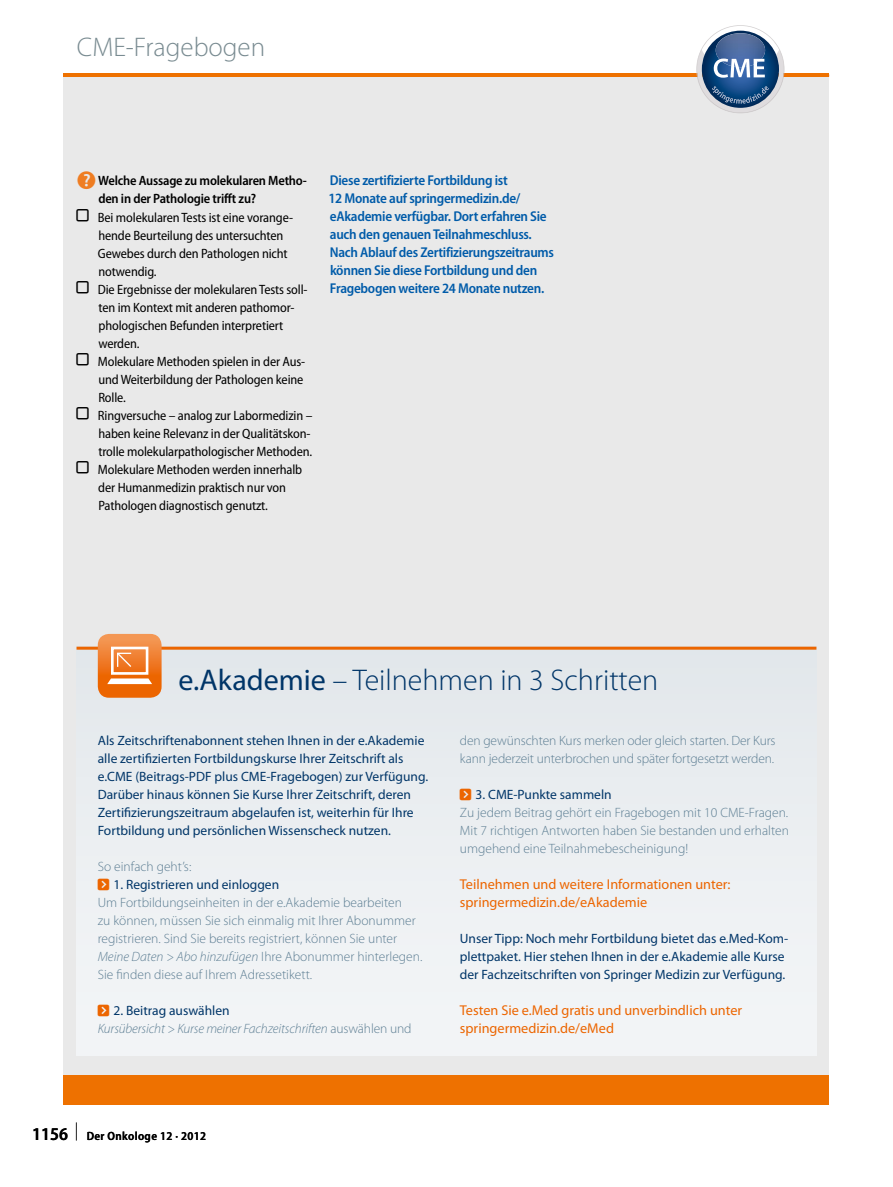
<style>
.page{position:relative;width:893px;height:1187px;background:#fff}
.page>*{position:absolute;margin:0;border:0;box-sizing:border-box;transform-origin:0 0}
._20{font:300 30px "Myriad Pro";color:#003568}
.t1{font:300 27px "Myriad Pro";color:#798b91}
._896_Hinweis{font:600 semi-condensed 14.25px/18px "Myriad Pro";letter-spacing:-.02em;color:#005ba9}
._01_base{font:14.25px/18px "Myriad Pro";color:#ec6500}
._01_base-2{font:13.5px/18px "Myriad Pro";color:#003568}
._892_antwort_mit_kas{font:semi-condensed 13.5px/18px "Myriad Pro";letter-spacing:-.01em;color:#000}
._01_base-3{font:300 13.5px/18px "Myriad Pro";color:#5d7e93}
._891_frage{font:600 semi-condensed 13.5px/18px "Myriad Pro";letter-spacing:-.015em;color:#000}
._01_base-4{font:italic 300 13.5px "Myriad Pro";letter-spacing:-.01em;color:#5d7e93}
.t2{font:600 semi-condensed 12px "Myriad Pro";letter-spacing:.03em;color:#000}
.s1{font-family:"S Buttons";font-weight:400;font-stretch:normal;font-size:14.25px;color:#ef7d22}
.s2{font-weight:400}
.s3{font-family:"S Buttons";font-size:10.5px;color:#ec6500}
.s4{font-style:italic}
.s5{font-style:normal}
.s6{font-size:18px}
</style>
<div class="page">
<div style="left:64px;top:75px;width:765px;height:999px;background:#e9e9e9"></div>
<hr style="left:64px;top:73px;width:765px;height:3px;background:#ee7100">
<svg style="left:696px;top:25px;width:88px;height:88px"></svg>
<div style="left:64px;top:1074px;width:765px;height:30px;background:#ee7100"></div>
<div style="left:77px;top:646px;width:739px;height:409px;background:#eceff2"></div>
<hr style="left:77px;top:646px;width:739px;height:3px;background:#ec6500">
<svg style="left:98px;top:634px;width:64px;height:63px;background:#f19049"></svg>
<p class="t1" style="left:77px;top:32px;width:190px">CME-Fragebogen</p>
<p class="_891_frage" style="left:98px;top:172px;width:210px;text-indent:-19px"><span class="s1">?</span>Welche Aussage zu molekularen Metho&shy;den in der Pathologie trifft zu?</p>
<p class="_892_antwort_mit_kas" style="left:98px;top:208px;width:197px">Bei molekularen Tests ist eine vorange&shy;hende Beurteilung des untersuchten<br>Gewebes durch den Pathologen nicht notwendig.</p>
<p class="_892_antwort_mit_kas" style="left:98px;top:280px;width:211px">Die Ergebnisse der molekularen Tests soll&shy;ten im Kontext mit anderen pathomor&shy;phologischen Befunden interpretiert werden.</p>
<p class="_892_antwort_mit_kas" style="left:98px;top:352px;width:209px">Molekulare Methoden spielen in der Aus&shy;und Weiterbildung der Pathologen keine<br>Rolle.</p>
<p class="_892_antwort_mit_kas" style="left:98px;top:406px;width:216px">Ringversuche – analog zur Labormedizin – haben keine Relevanz in der Qualitätskon&shy;trolle molekularpathologischer Methoden.</p>
<p class="_892_antwort_mit_kas" style="left:98px;top:460px;width:206px">Molekulare Methoden werden innerhalb der Humanmedizin praktisch nur von<br>Pathologen diagnostisch genutzt.</p>
<p class="_896_Hinweis" style="left:328px;top:171px;width:227px">Diese zertifizierte Fortbildung ist<br>12 Monate auf springermedizin.de/ eAkademie verfügbar. Dort erfahren Sie auch den genauen Teilnahmeschluss.<br>Nach Ablauf des Zertifizierungszeitraums können Sie diese Fortbildung und den Fragebogen weitere 24 Monate nutzen.</p>
<p class="_20" style="left:179px;top:664px;width:481px"><span class="s2">e.Akademie</span> – Teilnehmen in 3 Schritten</p>
<p class="_01_base-2" style="left:98px;top:730px;width:332px">Als Zeitschriftenabonnent stehen Ihnen in der e.Akademie alle zertifizierten Fortbildungskurse Ihrer Zeitschrift als e.CME (Beitrags-PDF plus CME-Fragebogen) zur Verfügung.<br>Darüber hinaus können Sie Kurse Ihrer Zeitschrift, deren Zertifizierungszeitraum abgelaufen ist, weiterhin für Ihre Fortbildung und persönlichen Wissenscheck nutzen.</p>
<p class="_01_base-3" style="left:98px;top:857px;width:95px">So einfach geht’s:</p>
<p class="_01_base-2" style="left:98px;top:874px;width:183px"><span class="s3">D</span> 1. Registrieren und einloggen</p>
<p class="_01_base-3" style="left:98px;top:893px;width:326px">Um Fortbildungseinheiten in der e.Akademie bearbeiten<br>zu können, müssen Sie sich einmalig mit Ihrer Abonummer registrieren. Sind Sie bereits registriert, können Sie unter <span class="s4">Meine Daten &gt; Abo hinzufügen</span> Ihre Abonummer hinterlegen.<br>Sie finden diese auf Ihrem Adressetikett.</p>
<p class="_01_base-2" style="left:98px;top:1000px;width:133px"><span class="s3">D</span> 2. Beitrag auswählen</p>
<p class="_01_base-4" style="left:98px;top:1020px;width:315px">Kursübersicht &gt; Kurse meiner Fachzeitschriften <span class="s5">auswählen und</span></p>
<p class="_01_base-3" style="left:460px;top:731px;width:317px">den gewünschten Kurs merken oder gleich starten. Der Kurs kann jederzeit unterbrochen und später fortgesetzt werden.</p>
<p class="_01_base-2" style="left:460px;top:784px;width:153px"><span class="s3">D</span> 3. CME-Punkte sammeln</p>
<p class="_01_base-3" style="left:460px;top:803px;width:331px;text-align:justify">Zu jedem Beitrag gehört ein Fragebogen mit 10 CME-Fragen.<br>Mit 7 richtigen Antworten haben Sie bestanden und erhalten umgehend eine Teilnahmebescheinigung!</p>
<p class="_01_base" style="left:460px;top:874px;width:272px">Teilnehmen und weitere Informationen unter: springermedizin.de/eAkademie</p>
<p class="_01_base-2" style="left:460px;top:928px;width:330px">Unser Tipp: Noch mehr Fortbildung bietet das e.Med-Kom&shy;plettpaket. Hier stehen Ihnen in der e.Akademie alle Kurse der Fachzeitschriften von Springer Medizin zur Verfügung.</p>
<p class="_01_base" style="left:460px;top:1000px;width:284px">Testen Sie e.Med gratis und unverbindlich unter springermedizin.de/eMed</p>
<p class="t2" style="left:32px;top:1129px;width:176px"><span class="s6">1156 </span><sup>|</sup> Der Onkologe 12 · 2012</p>
</div>
